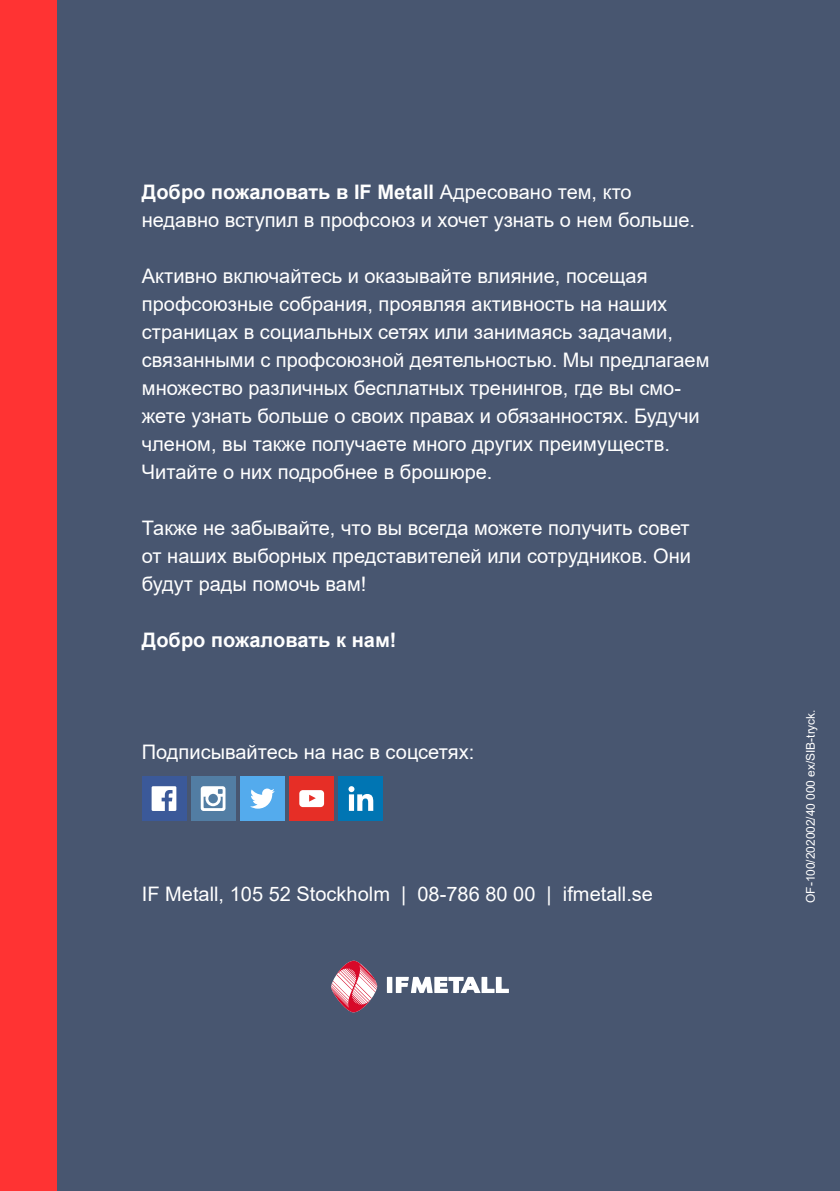
<style>
.page{position:relative;width:840px;height:1191px;background:#fff}
.page>*{position:absolute;margin:0;border:0;box-sizing:border-box;transform-origin:0 0}
.t1{font:20px/28px "Arial";color:#fff}
.t2{font:700 20px "Arial";color:#fff}
.t3{font:12px "Arial";letter-spacing:-.005em;color:#fff}
.s1{font-weight:700}
</style>
<div class="page">
<div style="left:0;top:0;width:839px;height:1191px;background:#485670"></div>
<svg style="left:331px;top:960px;width:46px;height:52px"></svg>
<div style="left:386px;top:977px;width:6px;height:16px;background:#fff"></div>
<svg style="left:395px;top:977px;width:113px;height:16px"></svg>
<div style="left:289px;top:776px;width:44px;height:44px;background:#e62e26"></div>
<svg style="left:299px;top:790px;width:25px;height:17px"></svg>
<div style="left:240px;top:776px;width:44px;height:44px;background:#54abed"></div>
<svg style="left:250px;top:788px;width:24px;height:20px"></svg>
<div style="left:339px;top:776px;width:44px;height:44px;background:#0075b3"></div>
<svg style="left:348px;top:786px;width:25px;height:25px"></svg>
<div style="left:191px;top:776px;width:44px;height:44px;background:#527da3"></div>
<svg style="left:201px;top:786px;width:24px;height:25px"></svg>
<div style="left:142px;top:776px;width:44px;height:44px;background:#3b5999"></div>
<svg style="left:151px;top:786px;width:25px;height:25px"></svg>
<div style="left:0;top:0;width:57px;height:1191px;background:#f33"></div>
<p class="t1" style="left:142px;top:178px;width:554px"><span class="s1">Добро пожаловать в IF Metall</span> Адресовано тем, кто недавно вступил в профсоюз и хочет узнать о нем больше.</p>
<p class="t1" style="left:142px;top:262px;width:568px">Активно включайтесь и оказывайте влияние, посещая профсоюзные собрания, проявляя активность на наших страницах в социальных сетях или занимаясь задачами, связанными с профсоюзной деятельностью. Мы предлагаем множество различных бесплатных тренингов, где вы смо&shy;жете узнать больше о своих правах и обязанностях. Будучи членом, вы также получаете много других преимуществ.<br>Читайте о них подробнее в брошюре.</p>
<p class="t1" style="left:142px;top:514px;width:550px;text-align:justify">Также не забывайте, что вы всегда можете получить совет от наших выборных представителей или сотрудников. Они будут рады помочь вам!</p>
<p class="t2" style="left:142px;top:626px;width:256px">Добро пожаловать к нам!</p>
<p class="t1" style="left:142px;top:738px;width:334px">Подписывайтесь на нас в соцсетях:</p>
<p class="t1" style="left:142px;top:880px;width:512px">IF Metall, 105 52 Stockholm | 08-786 80 00 | ifmetall.se</p>
<p class="t3" style="left:801px;top:903px;width:195px;rotate:-90deg">OF-100/202002/40 000 ex/SIB-tryck.</p>
</div>
